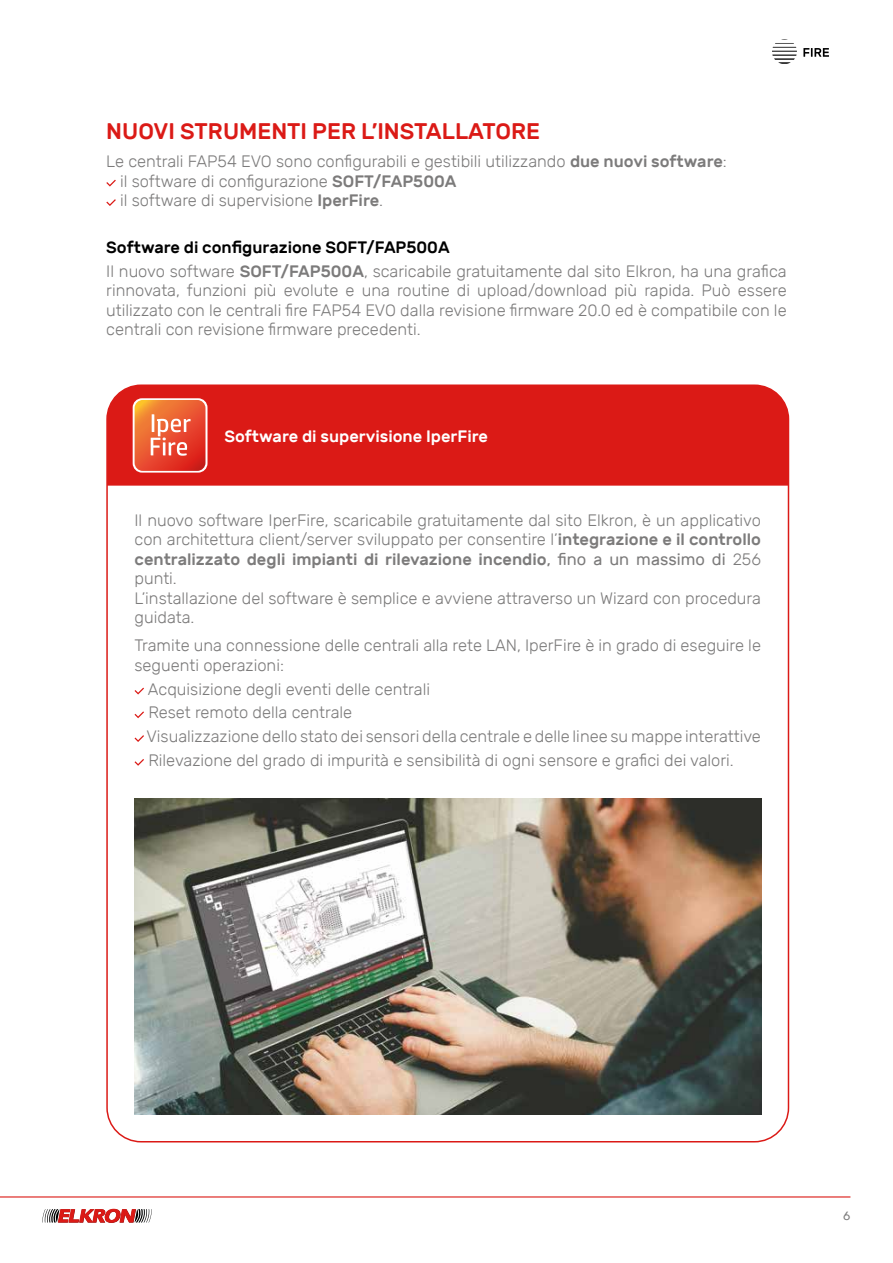
<style>
.page{position:relative;width:893px;height:1263px;background:#fff}
.page>*{position:absolute;margin:0;border:0;box-sizing:border-box;transform-origin:0 0}
.t1{font:500 22.5px "Rubik";color:#db1a16}
.t2{font:300 16.5px/19.5px "Rubik";color:#7c7b7b}
.t3{font:500 16.5px "Rubik";color:#fff}
.t4{font:12px "Rubik";color:#7c7b7b}
.s1{font-weight:500}
.s2{font-weight:500;color:#000}
.s3{font-weight:400}
</style>
<div class="page">
<svg style="left:42px;top:1209px;width:110px;height:14px"></svg>
<svg style="left:772px;top:39px;width:25px;height:25px"></svg>
<svg style="left:803px;top:48px;width:26px;height:9px"></svg>
<div style="left:109px;top:387px;width:679px;height:99px;background:#db1a16"></div>
<svg style="left:106px;top:180px;width:10px;height:7px"></svg>
<svg style="left:106px;top:199px;width:10px;height:7px"></svg>
<img style="left:135px;top:798px;width:626px;height:317px">
<hr style="left:0;top:1196px;width:850px;height:1px;background:#db1a16">
<svg style="left:135px;top:688px;width:9px;height:6px"></svg>
<svg style="left:135px;top:711px;width:9px;height:7px"></svg>
<svg style="left:135px;top:735px;width:9px;height:7px"></svg>
<svg style="left:135px;top:759px;width:9px;height:7px"></svg>
<div style="left:216px;top:423px;width:279px;height:25px;background:#db1a16"></div>
<svg style="left:133px;top:398px;width:74px;height:75px"></svg>
<svg style="left:135px;top:400px;width:70px;height:71px"></svg>
<h1 class="t1" style="left:106px;top:118px;width:435px">NUOVI STRUMENTI PER L’INSTALLATORE</h1>
<p class="t2" style="left:120px;top:152px;width:608px;text-indent:-14px">Le centrali FAP54 EVO sono configurabili e gestibili utilizzando <span class="s1">due nuovi software</span>: il software di configurazione <span class="s1">SOFT/FAP500A<br></span>il software di supervisione <span class="s1">IperFire</span>.</p>
<p class="t2" style="left:106px;top:235px;width:682px;line-height:23.7px"><span class="s2">Software di configurazione SOFT/FAP500A<br></span>Il nuovo software <span class="s1">SOFT/FAP500A</span>, scaricabile gratuitamente dal sito Elkron, ha una grafica</p>
<p class="t2" style="left:106px;top:281px;width:682px;text-align:justify">rinnovata, funzioni più evolute e una routine di upload/download più rapida. Può essere utilizzato con le centrali fire FAP54 EVO dalla revisione firmware 20.0 ed è compatibile con le centrali con revisione firmware precedenti.</p>
<p class="t3" style="left:225px;top:427px;width:265px">Software di supervisione IperFire</p>
<p class="t2" style="left:135px;top:510px;width:628px">Il nuovo software IperFire, scaricabile gratuitamente dal sito Elkron, è un applicativo con architettura client/server sviluppato per consentire l’<span class="s1">integrazione e il controllo centralizzato degli impianti di rilevazione incendio</span><span class="s3">, fino a un massimo di</span> 256 punti.<br>L’installazione del software è semplice e avviene attraverso un Wizard con procedura guidata.</p>
<p class="t2" style="left:135px;top:636px;width:628px">Tramite una connessione delle centrali alla rete LAN, IperFire è in grado di eseguire le seguenti operazioni:</p>
<p class="t2" style="left:146px;top:677px;width:616px;line-height:23.7px">Acquisizione degli eventi delle centrali<br>Reset remoto della centrale<br>Visualizzazione dello stato dei sensori della centrale e delle linee su mappe interattive Rilevazione del grado di impurità e sensibilità di ogni sensore e grafici dei valori.</p>
<p class="t4" style="left:843px;top:1210px;width:9px">6</p>
</div>
